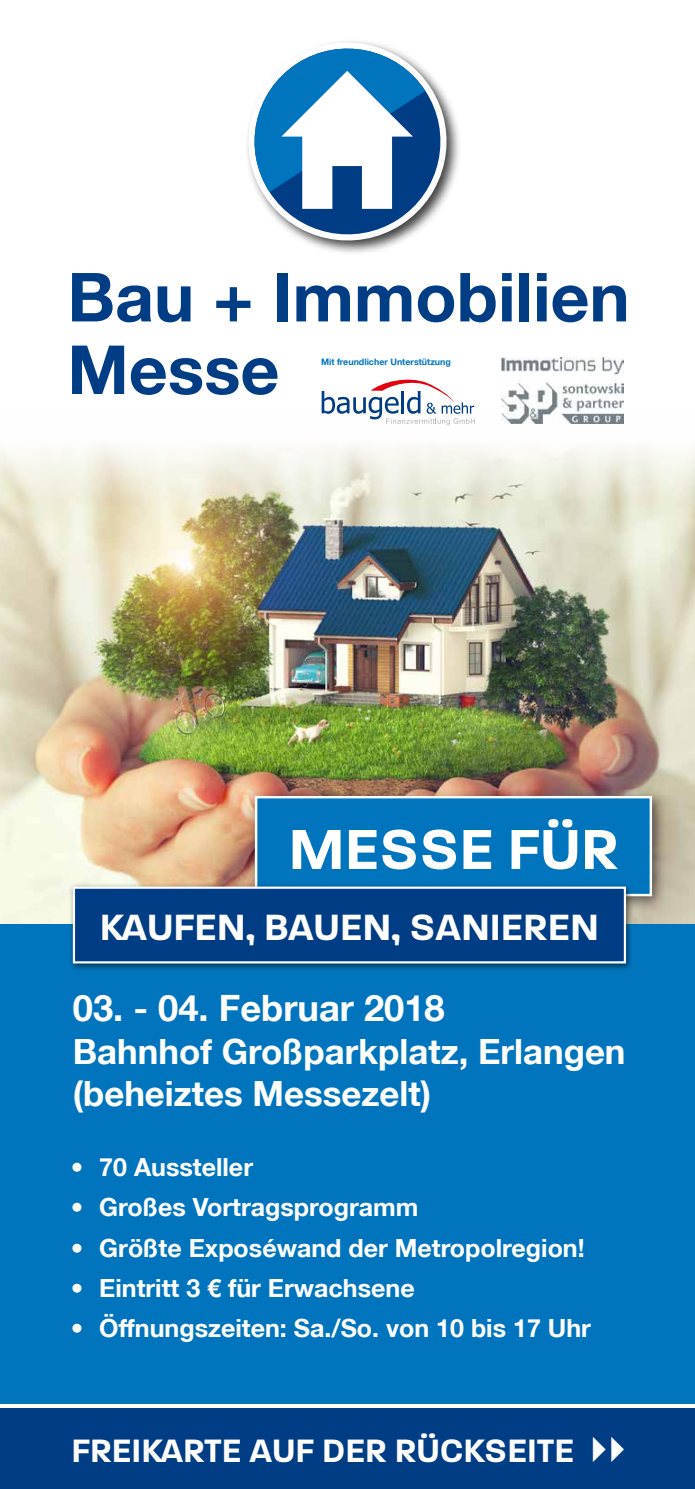
<style>
.page{position:relative;width:695px;height:1489px;background:#fff}
.page>*{position:absolute;margin:0;border:0;box-sizing:border-box;transform-origin:0 0}
.t1{font:700 67.75px/72.5px "Helvetica Neue LT";color:#003d84}
.t2{font:600 60.75px "Paralucent";color:#fff}
.t3{font:600 39.5px "Paralucent";color:#fff}
.t4{font:700 36.25px "Helvetica Neue LT";color:#fff}
.t5{font:600 35px "Paralucent";color:#fff}
.t6{font:700 34.75px/41.8px "Helvetica Neue LT";color:#fff}
.t7{font:700 25px "Helvetica Neue LT";color:#fff}
.t8{font:700 9px "Helvetica Neue LT";color:#0075be}
</style>
<div class="page">
<img style="left:0;top:413px;width:694px;height:511px">
<div style="left:0;top:924px;width:694px;height:479px;background:#0075be"></div>
<div style="left:0;top:1408px;width:694px;height:80px;background:#003d84"></div>
<div style="left:244px;top:39px;width:218px;height:217px;background:#000;opacity:.75"></div>
<svg style="left:244px;top:39px;width:206px;height:217px"></svg>
<svg style="left:244px;top:39px;width:181px;height:170px"></svg>
<svg style="left:321px;top:379px;width:154px;height:46px"></svg>
<img style="left:501px;top:358px;width:122px;height:66px">
<div style="left:247px;top:788px;width:418px;height:123px;background:#000;opacity:.51"></div>
<div style="left:256px;top:797px;width:394px;height:98px;background:#0075be"></div>
<div style="left:255px;top:796px;width:397px;height:100px;border:2px solid #fff"></div>
<div style="left:69px;top:883px;width:565px;height:88px;background:#000;opacity:.51"></div>
<div style="left:74px;top:887px;width:550px;height:75px;background:#003d84"></div>
<div style="left:73px;top:886px;width:553px;height:77px;border:2px solid #fff"></div>
<h1 class="t1" style="left:67px;top:259px;width:563px">Bau + Immobilien<br>Messe</h1>
<p class="t8" style="left:321px;top:356px;width:131px">Mit freundlicher Unterstützung</p>
<h2 class="t2" style="left:288px;top:813px;width:331px">MESSE FÜR</h2>
<h3 class="t3" style="left:100px;top:903px;width:500px">KAUFEN, BAUEN, SANIEREN</h3>
<h3 class="t4" style="left:73px;top:985px;width:373px">03. - 04. Februar 2018</h3>
<h3 class="t6" style="left:73px;top:1030px;width:554px">Bahnhof Großparkplatz, Erlangen (beheiztes Messezelt)</h3>
<p class="t7" style="left:71px;top:1151px;width:184px">• 70 Aussteller</p>
<p class="t7" style="left:71px;top:1191px;width:349px">• Großes Vortragsprogramm</p>
<p class="t7" style="left:71px;top:1231px;width:515px">• Größte Exposéwand der Metropolregion!</p>
<p class="t7" style="left:71px;top:1271px;width:345px">• Eintritt 3 € für Erwachsene</p>
<p class="t7" style="left:71px;top:1312px;width:521px">• Öffnungszeiten: Sa./So. von 10 bis 17 Uhr</p>
<h3 class="t5" style="left:71px;top:1429px;width:504px">FREIKARTE AUF DER RÜCKSEITE</h3>
</div>
